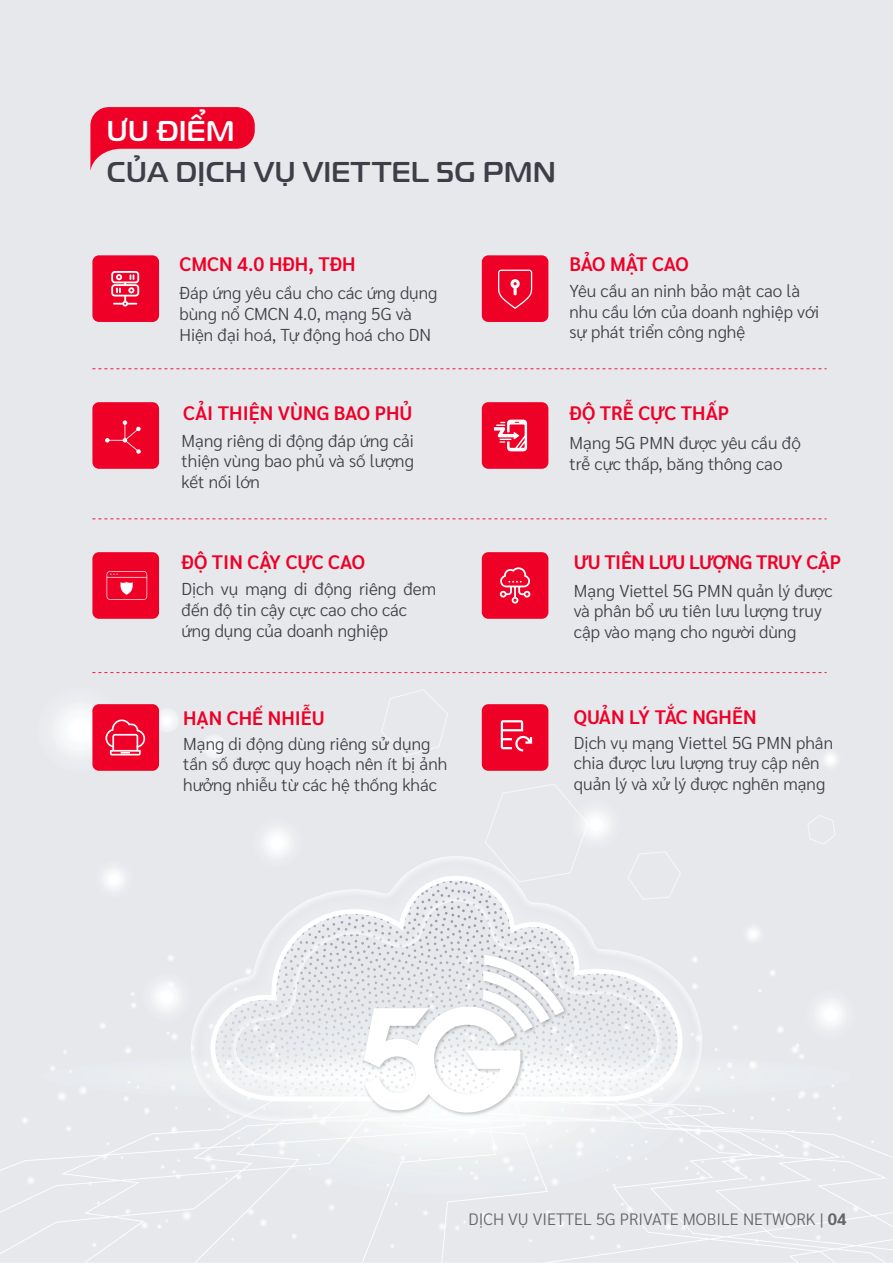
<style>
.page{position:relative;width:893px;height:1263px;background:#e6e8ec}
.page>*{position:absolute;margin:0;border:0;box-sizing:border-box;transform-origin:0 0}
.t1{font:28.5px "FS Magistral Medium";letter-spacing:.02em;color:#3e3e48}
.t2{font:28.5px "FS Magistral Medium";letter-spacing:.02em;color:#fff}
.t3{font:600 19.5px "Sarabun";color:#ef0027}
.t4{font:600 19.5px "Sarabun";letter-spacing:-.02em;color:#ef0027}
.t5{font:600 19.5px "Sarabun";letter-spacing:-.025em;color:#ef0027}
.t6{font:300 17.25px/20.7px "Sarabun";color:#3e3e48}
.t7{font:300 16.5px "Sarabun";color:#62666b}
.s1{font-weight:700}
</style>
<div class="page">
<svg style="left:90px;top:107px;width:165px;height:63px;background:#eb506b"></svg>
<div style="left:92px;top:255px;width:67px;height:67px;background:#ef0027;border-radius:7px"></div>
<div style="left:482px;top:255px;width:66px;height:67px;background:#ef0027;border-radius:7px"></div>
<div style="left:92px;top:402px;width:67px;height:67px;background:#ef0027;border-radius:7px"></div>
<div style="left:482px;top:402px;width:66px;height:67px;background:#ef0027;border-radius:7px"></div>
<div style="left:92px;top:552px;width:67px;height:67px;background:#ef0027;border-radius:7px"></div>
<div style="left:482px;top:552px;width:66px;height:67px;background:#ef0027;border-radius:7px"></div>
<div style="left:92px;top:704px;width:67px;height:67px;background:#ef0027;border-radius:7px"></div>
<div style="left:482px;top:704px;width:66px;height:67px;background:#ef0027;border-radius:7px"></div>
<svg style="left:92px;top:368px;width:734px;height:1px"></svg>
<svg style="left:92px;top:518px;width:734px;height:1px"></svg>
<svg style="left:92px;top:672px;width:734px;height:1px"></svg>
<svg style="left:111px;top:271px;width:28px;height:36px"></svg>
<svg style="left:498px;top:270px;width:34px;height:39px"></svg>
<svg style="left:105px;top:420px;width:36px;height:34px"></svg>
<svg style="left:494px;top:420px;width:33px;height:31px"></svg>
<svg style="left:107px;top:571px;width:40px;height:29px"></svg>
<svg style="left:500px;top:567px;width:30px;height:37px"></svg>
<svg style="left:105px;top:719px;width:40px;height:36px"></svg>
<svg style="left:501px;top:720px;width:31px;height:31px"></svg>
<img style="left:188px;top:853px;width:517px;height:271px">
<svg style="left:191px;top:856px;width:511px;height:265px;background:#e8eaee"></svg>
<svg style="left:207px;top:874px;width:480px;height:227px;background:#e9ebee"></svg>
<img style="left:360px;top:1112px;width:211px;height:7px">
<svg style="left:215px;top:880px;width:463px;height:232px"></svg>
<h1 class="t2" style="left:107px;top:109px;width:129px">ƯU ĐIỂM</h1>
<h1 class="t1" style="left:107px;top:150px;width:450px">CỦA DỊCH VỤ VIETTEL 5G PMN</h1>
<p class="t3" style="left:179px;top:253px;width:178px">CMCN 4.0 HĐH, TĐH</p>
<p class="t6" style="left:179px;top:283px;width:259px">Đáp ứng yêu cầu cho các ứng dụng bùng nổ CMCN 4.0, mạng 5G và<br>Hiện đại hoá, Tự động hoá cho DN</p>
<p class="t5" style="left:570px;top:253px;width:121px">BẢO MẬT CAO</p>
<p class="t6" style="left:570px;top:281px;width:251px">Yêu cầu an ninh bảo mật cao là nhu cầu lớn của doanh nghiệp với sự phát triển công nghệ</p>
<p class="t3" style="left:183px;top:402px;width:231px">CẢI THIỆN VÙNG BAO PHỦ</p>
<p class="t3" style="left:570px;top:402px;width:161px">ĐỘ TRỄ CỰC THẤP</p>
<p class="t6" style="left:182px;top:430px;width:234px;text-align:justify">Mạng riêng di động đáp ứng cải thiện vùng bao phủ và số lượng kết nối lớn</p>
<p class="t6" style="left:570px;top:433px;width:233px">Mạng 5G PMN được yêu cầu độ trễ cực thấp, băng thông cao</p>
<p class="t3" style="left:182px;top:551px;width:185px">ĐỘ TIN CẬY CỰC CAO</p>
<p class="t4" style="left:574px;top:551px;width:269px">ƯU TIÊN LƯU LƯỢNG TRUY CẬP</p>
<p class="t6" style="left:182px;top:579px;width:256px">Dịch vụ mạng di động riêng đem đến độ tin cậy cực cao cho các ứng dụng của doanh nghiệp</p>
<p class="t6" style="left:574px;top:580px;width:260px">Mạng Viettel 5G PMN quản lý được và phân bổ ưu tiên lưu lượng truy cập vào mạng cho người dùng</p>
<p class="t3" style="left:183px;top:706px;width:143px">HẠN CHẾ NHIỄU</p>
<p class="t3" style="left:574px;top:705px;width:184px">QUẢN LÝ TẮC NGHẼN</p>
<p class="t6" style="left:183px;top:733px;width:266px">Mạng di động dùng riêng sử dụng tần số được quy hoạch nên ít bị ảnh hưởng nhiễu từ các hệ thống khác</p>
<p class="t6" style="left:574px;top:732px;width:261px">Dịch vụ mạng Viettel 5G PMN phân chia được lưu lượng truy cập nên quản lý và xử lý được nghẽn mạng</p>
<p class="t7" style="left:469px;top:1209px;width:379px">DỊCH VỤ VIETTEL 5G PRIVATE MOBILE NETWORK | <span class="s1">04</span></p>
</div>
